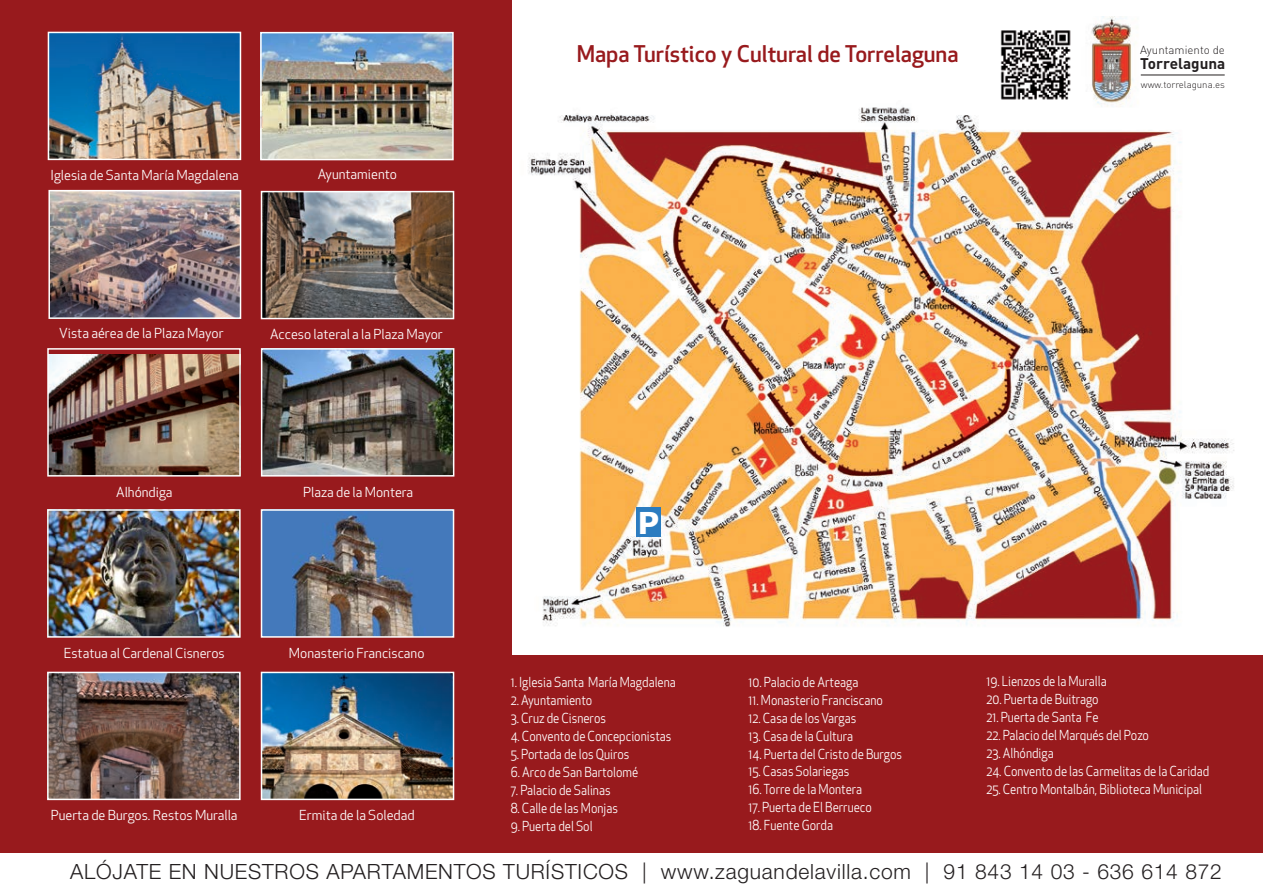
<style>
.page{position:relative;width:1263px;height:893px;background:#fff}
.page>*{position:absolute;margin:0;border:0;box-sizing:border-box;transform-origin:0 0}
.t1{font:700 30px "Verdana";color:#fff}
.t2{font:500 22.5px "Apex New";color:#981a1d}
.t3{font:300 21px "Helvetica Neue LT Std";letter-spacing:.035em;color:#231f20}
.t4{font:700 15.3px "DIN";color:#231f20}
.t5{font:13.5px/18px "Apex New";color:#fff;scale:.9 1}
.t6{font:13.5px "Apex New";color:#fff}
.t7{font:300 11.55px "DIN";color:#231f20}
.t8{font:300 9.6px "DIN";color:#231f20}
</style>
<div class="page">
<img style="left:511px;top:55px;width:745px;height:601px">
<div style="left:0;top:656px;width:1263px;height:237px;background:#981a1d"></div>
<div style="left:0;top:0;width:511px;height:893px;background:#981a1d"></div>
<img style="left:51px;top:193px;width:187px;height:123px">
<div style="left:48px;top:190px;width:193px;height:129px;border:2px solid #fff"></div>
<img style="left:51px;top:35px;width:187px;height:122px">
<div style="left:48px;top:32px;width:193px;height:128px;border:2px solid #fff"></div>
<img style="left:264px;top:194px;width:187px;height:122px">
<div style="left:261px;top:191px;width:193px;height:128px;border:2px solid #fff"></div>
<img style="left:263px;top:35px;width:188px;height:122px">
<div style="left:260px;top:32px;width:194px;height:128px;border:2px solid #fff"></div>
<img style="left:264px;top:512px;width:187px;height:123px">
<div style="left:261px;top:509px;width:193px;height:129px;border:2px solid #fff"></div>
<img style="left:50px;top:512px;width:188px;height:123px">
<div style="left:47px;top:509px;width:194px;height:129px;border:2px solid #fff"></div>
<img style="left:264px;top:675px;width:187px;height:122px">
<div style="left:261px;top:672px;width:193px;height:128px;border:2px solid #fff"></div>
<img style="left:50px;top:675px;width:188px;height:122px">
<div style="left:47px;top:672px;width:194px;height:128px;border:2px solid #fff"></div>
<div style="left:636px;top:507px;width:25px;height:30px;background:#2b7cc0"></div>
<div style="left:0;top:854px;width:1263px;height:39px;background:#fff"></div>
<img style="left:264px;top:351px;width:187px;height:123px">
<div style="left:261px;top:348px;width:193px;height:129px;border:2px solid #fff"></div>
<img style="left:50px;top:354px;width:188px;height:120px">
<div style="left:47px;top:348px;width:194px;height:129px;border:2px solid #fff"></div>
<img style="left:1078px;top:16px;width:68px;height:91px">
<img style="left:993px;top:30px;width:85px;height:77px">
<hr style="left:1141px;top:75px;width:84px;height:1px;background:#231f20">
<p class="t6" style="left:51px;top:167px;width:190px">Iglesia de Santa María Magdalena</p>
<p class="t6" style="left:318px;top:166px;width:81px">Ayuntamiento</p>
<p class="t6" style="left:59px;top:325px;width:166px">Vista aérea de la Plaza Mayor</p>
<p class="t6" style="left:270px;top:326px;width:174px">Acceso lateral a la Plaza Mayor</p>
<p class="t6" style="left:116px;top:483px;width:58px">Alhóndiga</p>
<p class="t6" style="left:303px;top:483px;width:111px">Plaza de la Montera</p>
<p class="t6" style="left:64px;top:644px;width:163px">Estatua al Cardenal Cisneros</p>
<p class="t6" style="left:289px;top:644px;width:137px">Monasterio Franciscano</p>
<p class="t6" style="left:51px;top:807px;width:188px">Puerta de Burgos. Restos Muralla</p>
<p class="t6" style="left:299px;top:807px;width:117px">Ermita de la Soledad</p>
<h2 class="t2" style="left:577px;top:38px;width:383px">Mapa Turístico y Cultural de Torrelaguna</h2>
<p class="t7" style="left:1140px;top:43px;width:86px">Ayuntamiento de</p>
<p class="t4" style="left:1140px;top:53px;width:87px">Torrelaguna</p>
<p class="t8" style="left:1141px;top:79px;width:86px">www.torrelaguna.es</p>
<h1 class="t1" style="left:637px;top:502px;width:23px">P</h1>
<p class="t5" style="left:511px;top:673px;width:185px">1. Iglesia Santa María Magdalena</p>
<p class="t5" style="left:511px;top:691px;width:92px">2. Ayuntamiento</p>
<p class="t5" style="left:511px;top:709px;width:107px">3. Cruz de Cisneros</p>
<p class="t5" style="left:511px;top:727px;width:180px">4. Convento de Concepcionistas</p>
<p class="t5" style="left:511px;top:745px;width:134px">5. Portada de los Quiros</p>
<p class="t5" style="left:511px;top:763px;width:143px">6. Arco de San Bartolomé</p>
<p class="t5" style="left:511px;top:781px;width:113px">7. Palacio de Salinas</p>
<p class="t5" style="left:511px;top:799px;width:121px">8. Calle de las Monjas</p>
<p class="t5" style="left:511px;top:817px;width:93px">9. Puerta del Sol</p>
<p class="t5" style="left:748px;top:673px;width:124px">10. Palacio de Arteaga</p>
<p class="t5" style="left:748px;top:691px;width:151px">11. Monasterio Franciscano</p>
<p class="t5" style="left:748px;top:709px;width:121px">12. Casa de losVargas</p>
<p class="t5" style="left:748px;top:727px;width:118px">13. Casa de la Cultura</p>
<p class="t5" style="left:748px;top:745px;width:172px">14. Puerta del Cristo de Burgos</p>
<p class="t5" style="left:748px;top:763px;width:128px">15. Casas Solariegas<br>16.Torre de la Montera</p>
<p class="t5" style="left:748px;top:799px;width:139px">17. Puerta de El Berrueco</p>
<p class="t5" style="left:748px;top:817px;width:95px">18. Fuente Gorda</p>
<p class="t5" style="left:986px;top:673px;width:135px">19. Lienzos de la Muralla</p>
<p class="t5" style="left:986px;top:691px;width:126px">20. Puerta de Buitrago</p>
<p class="t5" style="left:986px;top:709px;width:126px">21. Puerta de Santa Fe</p>
<p class="t5" style="left:986px;top:726px;width:182px">22. Palacio del Marqués del Pozo</p>
<p class="t5" style="left:986px;top:744px;width:76px">23. Alhóndiga</p>
<p class="t5" style="left:986px;top:762px;width:249px">24. Convento de las Carmelitas de la Caridad</p>
<p class="t5" style="left:986px;top:780px;width:241px">25. Centro Montalbán, Biblioteca Municipal</p>
<h3 class="t3" style="left:70px;top:858px;width:1153px">ALÓJATE EN NUESTROS APARTAMENTOS TURÍSTICOS | www.zaguandelavilla.com | 91 843 14 03 - 636 614 872</h3>
</div>
